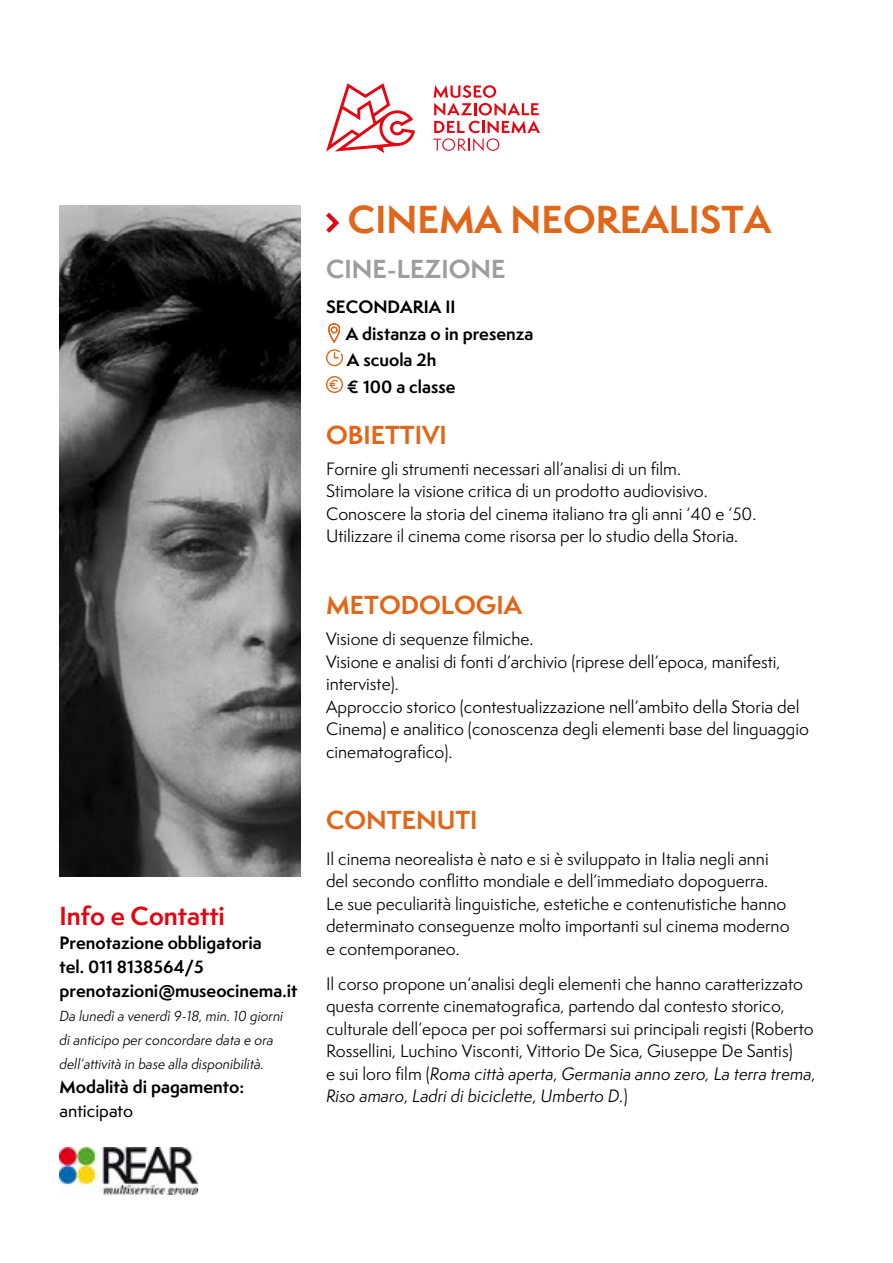
<style>
.page{position:relative;width:893px;height:1263px;background:#fff}
.page>*{position:absolute;margin:0;border:0;box-sizing:border-box;transform-origin:0 0}
.t1{font:700 36px "Semplicita Pro";color:#e0671a}
.t2{font:700 24px "Semplicita Pro";color:#e0671a}
.t3{font:700 24px "Semplicita Pro";color:#e30613}
.t4{font:700 24px "Semplicita Pro";color:#9d9d9c}
.t5{font:16.5px/22.5px "Semplicita Pro";color:#000}
.t6{font:700 16.5px/26.7px "Semplicita Pro";color:#000}
.t7{font:500 16.5px "Semplicita Pro";color:#000}
.t8{font:italic 13.5px/24px "Semplicita Pro";color:#000}
.s1{font-style:italic}
</style>
<div class="page">
<svg style="left:326px;top:376px;width:17px;height:17px"></svg>
<svg style="left:326px;top:212px;width:14px;height:21px"></svg>
<img style="left:60px;top:206px;width:240px;height:670px">
<img style="left:60px;top:1147px;width:138px;height:48px">
<svg style="left:326px;top:83px;width:89px;height:70px"></svg>
<svg style="left:433px;top:85px;width:107px;height:66px"></svg>
<svg style="left:326px;top:323px;width:17px;height:43px"></svg>
<h2 class="t3" style="left:60px;top:898px;width:167px">Info e Contatti</h2>
<p class="t6" style="left:60px;top:930px;width:239px;line-height:24px">Prenotazione obbligatoria<br>tel. 011 8138564/5 prenotazioni@museocinema.it</p>
<p class="t8" style="left:60px;top:1004px;width:225px">Da lunedì a venerdì 9-18, min. 10 giorni di anticipo per concordare data e ora dell’attività in base alla disponibilità.</p>
<p class="t6" style="left:60px;top:1073px;width:186px">Modalità di pagamento:</p>
<p class="t7" style="left:60px;top:1099px;width:75px">anticipato</p>
<h1 class="t1" style="left:348px;top:192px;width:425px">CINEMA NEOREALISTA</h1>
<h2 class="t4" style="left:326px;top:250px;width:181px">CINE-LEZIONE</h2>
<p class="t6" style="left:346px;top:293px;width:189px;text-indent:-20px">SECONDARIA II<br>A distanza o in presenza<br>A scuola 2h<br>€ 100 a classe</p>
<h2 class="t2" style="left:326px;top:417px;width:122px">OBIETTIVI</h2>
<p class="t5" style="left:326px;top:457px;width:432px">Fornire gli strumenti necessari all’analisi di un film.<br>Stimolare la visione critica di un prodotto audiovisivo.<br>Conoscere la storia del cinema italiano tra gli anni ‘40 e ‘50.<br>Utilizzare il cinema come risorsa per lo studio della Storia.</p>
<h2 class="t2" style="left:326px;top:587px;width:198px">METODOLOGIA</h2>
<p class="t5" style="left:326px;top:627px;width:484px">Visione di sequenze filmiche.<br>Visione e analisi di fonti d’archivio (riprese dell’epoca, manifesti, interviste).<br>Approccio storico (contestualizzazione nell’ambito della Storia del Cinema) e analitico (conoscenza degli elementi base del linguaggio cinematografico).</p>
<h2 class="t2" style="left:326px;top:802px;width:153px">CONTENUTI</h2>
<p class="t5" style="left:326px;top:847px;width:465px">Il cinema neorealista è nato e si è sviluppato in Italia negli anni del secondo conflitto mondiale e dell’immediato dopoguerra.<br>Le sue peculiarità linguistiche, estetiche e contenutistiche hanno determinato conseguenze molto importanti sul cinema moderno e contemporaneo.</p>
<p class="t5" style="left:326px;top:972px;width:491px">Il corso propone un’analisi degli elementi che hanno caratterizzato questa corrente cinematografica, partendo dal contesto storico, culturale dell’epoca per poi soffermarsi sui principali registi (Roberto Rossellini, Luchino Visconti, Vittorio De Sica, Giuseppe De Santis)<br>e sui loro film (<span class="s1">Roma città aperta</span>, <span class="s1">Germania anno zero, La terra trema</span>, <span class="s1">Riso amaro</span>, <span class="s1">Ladri di biciclette</span>, <span class="s1">Umberto D.</span>)</p>
</div>
